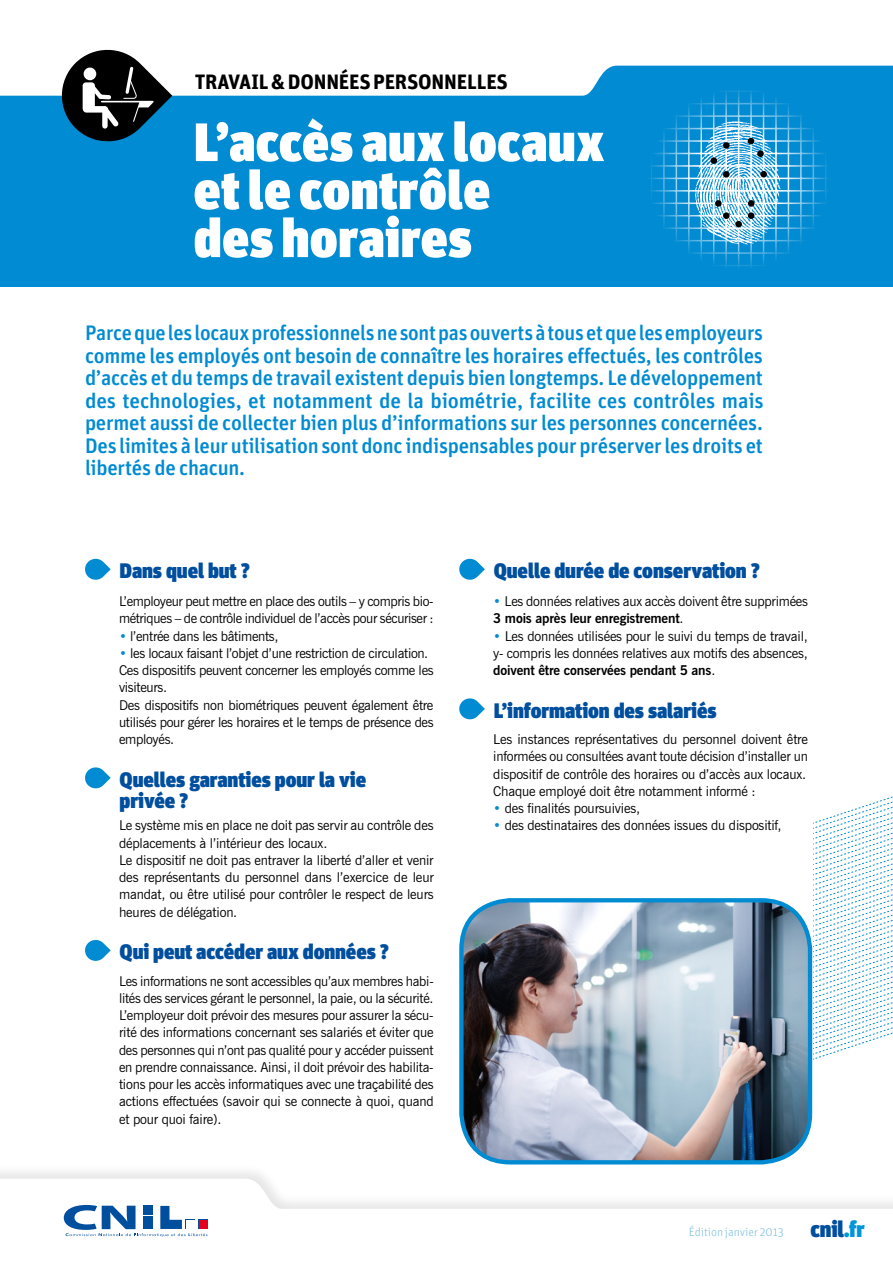
<style>
.page{position:relative;width:893px;height:1263px;background:#fff}
.page>*{position:absolute;margin:0;border:0;box-sizing:border-box;transform-origin:0 0}
.t1{font:900 54px/48px "Unit";letter-spacing:.01em;color:#fff}
.t2{font:500 21px/22.5px "Unit";letter-spacing:-.015em;color:#008bd2;text-align:justify}
.t3{font:900 21px/21px "Unit";letter-spacing:-.005em;color:#004e9e}
.t4{font:700 21px "Unit";letter-spacing:-.01em;color:#000}
.t5{font:13.5px/17.2px "News Gothic BT";letter-spacing:-.015em;color:#000}
.t6{font:300 12px "Unit";color:#80c2e0}
.s1{color:#008bd2}
.s2{font-weight:700}
.s3{font-weight:900;font-size:22.5px;color:#004e9e}
.s4{font-weight:900;font-size:22.5px;color:#0095db}
</style>
<div class="page">
<div style="left:0;top:1162px;width:893px;height:101px;background:#000;opacity:.1"></div>
<svg style="left:0;top:1179px;width:893px;height:84px"></svg>
<svg style="left:64px;top:1205px;width:143px;height:32px"></svg>
<div style="left:143px;top:1206px;width:9px;height:9px;background:#004e9e"></div>
<div style="left:186px;top:1220px;width:9px;height:9px;background:#fff"></div>
<svg style="left:198px;top:1220px;width:10px;height:9px"></svg>
<div style="left:199px;top:1220px;width:8px;height:8px;background:#e3001f"></div>
<svg style="left:812px;top:796px;width:81px;height:322px"></svg>
<div style="left:564px;top:811px;width:248px;height:361px;background:#fff"></div>
<svg style="left:85px;top:558px;width:26px;height:22px"></svg>
<svg style="left:85px;top:767px;width:26px;height:22px"></svg>
<svg style="left:85px;top:940px;width:26px;height:21px"></svg>
<img style="left:461px;top:900px;width:349px;height:262px">
<div style="left:459px;top:898px;width:353px;height:266px;border:4px solid #008bd2;border-radius:49px"></div>
<svg style="left:459px;top:558px;width:26px;height:22px"></svg>
<svg style="left:459px;top:698px;width:26px;height:22px"></svg>
<div style="left:0;top:28px;width:893px;height:259px;background:#008bd2"></div>
<svg style="left:0;top:28px;width:893px;height:68px;background:#dbeef8"></svg>
<svg style="left:57px;top:45px;width:115px;height:97px"></svg>
<hr style="left:588px;top:29px;width:2px;height:298px;background:#fff">
<hr style="left:601px;top:29px;width:1px;height:298px;background:#fff">
<hr style="left:613px;top:29px;width:2px;height:298px;background:#fff">
<hr style="left:626px;top:29px;width:1px;height:298px;background:#fff">
<hr style="left:638px;top:29px;width:2px;height:298px;background:#fff">
<hr style="left:651px;top:29px;width:1px;height:298px;background:#fff">
<hr style="left:663px;top:29px;width:2px;height:298px;background:#fff">
<hr style="left:676px;top:29px;width:1px;height:298px;background:#fff">
<hr style="left:688px;top:29px;width:1px;height:298px;background:#fff">
<hr style="left:700px;top:29px;width:2px;height:298px;background:#fff">
<hr style="left:713px;top:29px;width:1px;height:298px;background:#fff">
<hr style="left:725px;top:29px;width:2px;height:298px;background:#fff">
<hr style="left:738px;top:29px;width:1px;height:298px;background:#fff">
<hr style="left:750px;top:29px;width:2px;height:298px;background:#fff">
<hr style="left:763px;top:29px;width:1px;height:298px;background:#fff">
<hr style="left:775px;top:29px;width:2px;height:298px;background:#fff">
<hr style="left:788px;top:29px;width:1px;height:298px;background:#fff">
<hr style="left:800px;top:29px;width:2px;height:298px;background:#fff">
<hr style="left:813px;top:29px;width:1px;height:298px;background:#fff">
<hr style="left:825px;top:29px;width:1px;height:298px;background:#fff">
<hr style="left:837px;top:29px;width:2px;height:298px;background:#fff">
<hr style="left:850px;top:29px;width:1px;height:298px;background:#fff">
<hr style="left:862px;top:29px;width:2px;height:298px;background:#fff">
<hr style="left:875px;top:29px;width:1px;height:298px;background:#fff">
<hr style="left:887px;top:29px;width:2px;height:298px;background:#fff">
<hr style="left:590px;top:277px;width:297px;height:2px;background:#fff">
<hr style="left:590px;top:265px;width:297px;height:1px;background:#fff">
<hr style="left:590px;top:252px;width:297px;height:2px;background:#fff">
<hr style="left:590px;top:240px;width:297px;height:1px;background:#fff">
<hr style="left:590px;top:227px;width:297px;height:2px;background:#fff">
<hr style="left:590px;top:215px;width:297px;height:1px;background:#fff">
<hr style="left:590px;top:203px;width:297px;height:1px;background:#fff">
<hr style="left:590px;top:190px;width:297px;height:2px;background:#fff">
<hr style="left:590px;top:178px;width:297px;height:1px;background:#fff">
<hr style="left:590px;top:165px;width:297px;height:2px;background:#fff">
<hr style="left:590px;top:153px;width:297px;height:1px;background:#fff">
<hr style="left:590px;top:140px;width:297px;height:2px;background:#fff">
<hr style="left:590px;top:128px;width:297px;height:1px;background:#fff">
<hr style="left:590px;top:115px;width:297px;height:2px;background:#fff">
<hr style="left:590px;top:103px;width:297px;height:1px;background:#fff">
<hr style="left:590px;top:90px;width:297px;height:2px;background:#fff">
<hr style="left:590px;top:78px;width:297px;height:1px;background:#fff">
<hr style="left:590px;top:66px;width:297px;height:1px;background:#fff">
<hr style="left:590px;top:53px;width:297px;height:2px;background:#fff">
<hr style="left:590px;top:41px;width:297px;height:1px;background:#fff">
<hr style="left:589px;top:28px;width:298px;height:2px;background:#fff">
<img style="left:693px;top:120px;width:90px;height:124px">
<svg style="left:748px;top:138px;width:6px;height:6px"></svg>
<div style="left:757px;top:150px;width:7px;height:7px;background:#000;border-radius:50%"></div>
<div style="left:760px;top:171px;width:7px;height:6px;background:#000;border-radius:50%"></div>
<div style="left:748px;top:200px;width:6px;height:7px;background:#000;border-radius:50%"></div>
<div style="left:748px;top:212px;width:6px;height:7px;background:#000;border-radius:50%"></div>
<div style="left:735px;top:221px;width:7px;height:6px;background:#000;border-radius:50%"></div>
<div style="left:723px;top:212px;width:7px;height:7px;background:#000;border-radius:50%"></div>
<div style="left:715px;top:200px;width:7px;height:7px;background:#000;border-radius:50%"></div>
<div style="left:723px;top:171px;width:6px;height:7px;background:#000;border-radius:50%"></div>
<div style="left:710px;top:157px;width:7px;height:7px;background:#000;border-radius:50%"></div>
<div style="left:723px;top:142px;width:7px;height:7px;background:#000;border-radius:50%"></div>
<h2 class="t4" style="left:195px;top:69px;width:315px">TRAVAIL &amp; DONNÉES PERSONNELLES</h2>
<h1 class="t1" style="left:194px;top:117px;width:412px">L’accès aux locaux et le contrôle<br>des horaires</h1>
<p class="t2" style="left:85px;top:321px;width:680px">Parce que les locaux professionnels ne sont pas ouverts à tous et que les employeurs comme les employés ont besoin de connaître les horaires effectués, les contrôles d’accès et du temps de travail existent depuis bien longtemps. Le développement des technologies, et notamment de la biométrie, facilite ces contrôles mais permet aussi de collecter bien plus d’informations sur les personnes concernées.<br>Des limites à leur utilisation sont donc indispensables pour préserver les droits et libertés de chacun.</p>
<h2 class="t3" style="left:120px;top:560px;width:132px">Dans quel but ?</h2>
<p class="t5" style="left:119px;top:592px;width:316px">L’employeur peut mettre en place des outils – y compris bio&shy;métriques – de contrôle individuel de l’accès pour sécuriser :</p>
<p class="t5" style="left:119px;top:627px;width:161px"><span class="s1">•</span> l’entrée dans les bâtiments,</p>
<p class="t5" style="left:119px;top:644px;width:316px"><span class="s1">•</span> les locaux faisant l’objet d’une restriction de circulation.<br>Ces dispositifs peuvent concerner les employés comme les visiteurs.<br>Des dispositifs non biométriques peuvent également être utilisés pour gérer les horaires et le temps de présence des employés.</p>
<h2 class="t3" style="left:120px;top:769px;width:248px">Quelles garanties pour la vie privée ?</h2>
<p class="t5" style="left:119px;top:817px;width:316px">Le système mis en place ne doit pas servir au contrôle des déplacements à l’intérieur des locaux.<br>Le dispositif ne doit pas entraver la liberté d’aller et venir des représentants du personnel dans l’exercice de leur mandat, ou être utilisé pour contrôler le respect de leurs heures de délégation.</p>
<h2 class="t3" style="left:120px;top:941px;width:271px">Qui peut accéder aux données ?</h2>
<p class="t5" style="left:119px;top:972px;width:316px;text-align:justify">Les informations ne sont accessibles qu’aux membres habi&shy;lités des services gérant le personnel, la paie, ou la sécurité.<br>L’employeur doit prévoir des mesures pour assurer la sécu&shy;rité des informations concernant ses salariés et éviter que des personnes qui n’ont pas qualité pour y accéder puissent en prendre connaissance. Ainsi, il doit prévoir des habilita&shy;tions pour les accès informatiques avec une traçabilité des actions effectuées (savoir qui se connecte à quoi, quand et pour quoi faire).</p>
<h2 class="t3" style="left:494px;top:560px;width:268px">Quelle durée de conservation ?</h2>
<p class="t5" style="left:493px;top:592px;width:316px"><span class="s1">•</span> Les données relatives aux accès doivent être supprimées<br><span class="s2">3 mois après leur enregistrement</span>.</p>
<p class="t5" style="left:493px;top:627px;width:316px;text-align:justify"><span class="s1">•</span> Les données utilisées pour le suivi du temps de travail, y- compris les données relatives aux motifs des absences, <span class="s2">doivent être conservées pendant 5 ans</span>.</p>
<h2 class="t3" style="left:494px;top:700px;width:224px">L’information des salariés</h2>
<p class="t5" style="left:493px;top:730px;width:316px">Les instances représentatives du personnel doivent être informées ou consultées avant toute décision d’installer un dispositif de contrôle des horaires ou d’accès aux locaux.<br>Chaque employé doit être notamment informé :</p>
<p class="t5" style="left:493px;top:799px;width:148px"><span class="s1">•</span> des finalités poursuivies,</p>
<p class="t5" style="left:493px;top:817px;width:290px"><span class="s1">•</span> des destinataires des données issues du dispositif,</p>
<p class="t6" style="left:689px;top:1225px;width:178px">Édition janvier 2013 <span class="s3">cnil</span><span class="s4">.fr</span></p>
</div>
